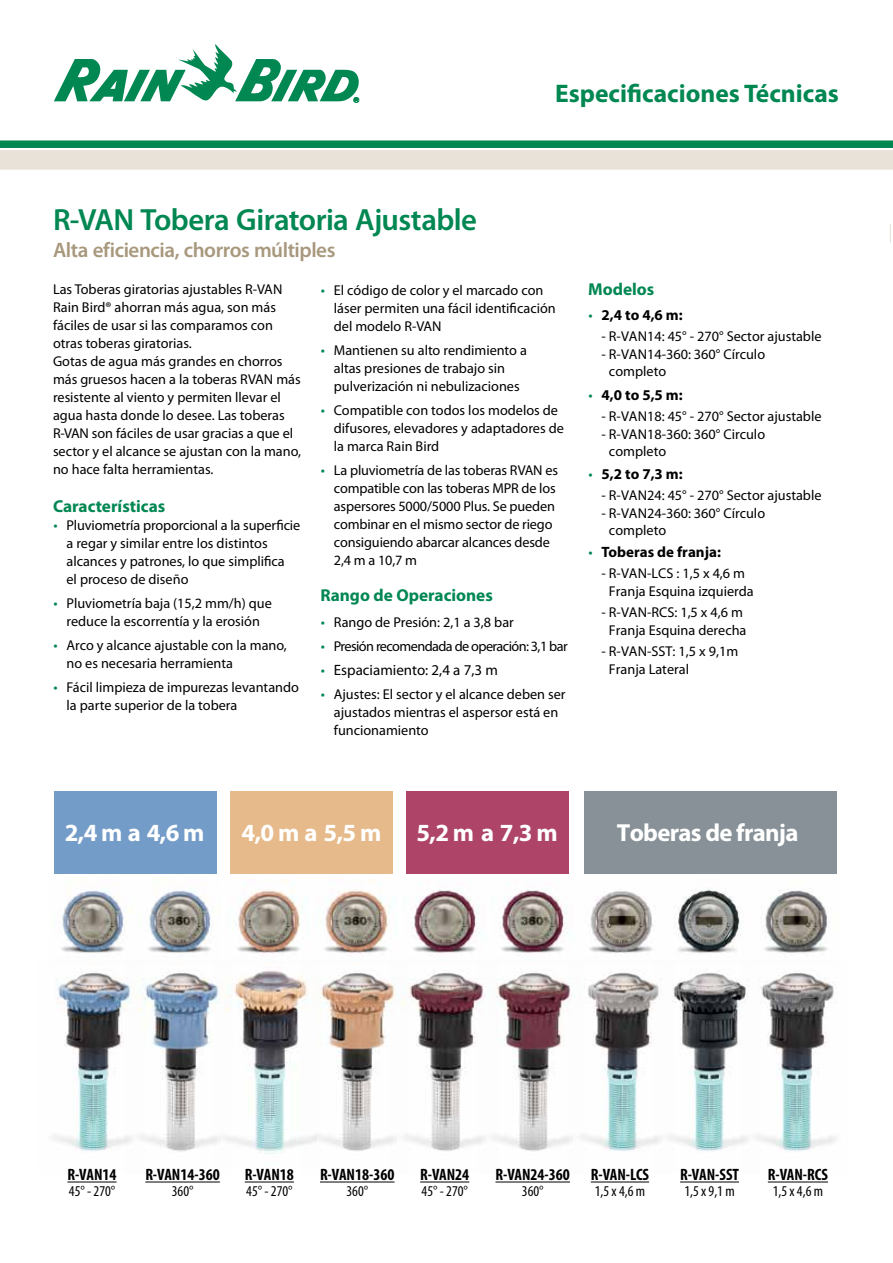
<style>
.page{position:relative;width:893px;height:1263px;background:#fff}
.page>*{position:absolute;margin:0;border:0;box-sizing:border-box;transform-origin:0 0}
.t1{font:600 30.75px "Myriad Pro";letter-spacing:-.02em;color:#008752}
.t2{font:700 25.5px "Myriad Pro";color:#008752}
.t3{font:700 24.75px "Myriad Pro";letter-spacing:-.025em;color:#fff}
.t4{font:600 21px "Myriad Pro";letter-spacing:-.02em;color:#a8987d}
.t5{font:700 17.25px "Myriad Pro";color:#008752}
.t6{font:700 condensed 16.5px "Myriad Pro";color:#000}
.t7{font:condensed 15px "Myriad Pro";color:#000}
.t8{font:700 15px "Myriad Pro";color:#000}
.t9{font:15px "Myriad Pro";color:#000}
.t10{font:14.25px/18px "Myriad Pro";color:#000}
.t11{font:14.25px "Myriad Pro";letter-spacing:-.04em;color:#000}
.s1{font-size:15px;color:#008752}
.s2{color:#008752}
.s3{font-weight:400;color:#008752}
</style>
<div class="page">
<img style="left:61px;top:890px;width:70px;height:64px">
<img style="left:236px;top:879px;width:67px;height:75px">
<img style="left:411px;top:888px;width:68px;height:65px">
<img style="left:589px;top:889px;width:65px;height:65px">
<img style="left:148px;top:890px;width:70px;height:64px">
<img style="left:323px;top:879px;width:68px;height:75px">
<img style="left:499px;top:888px;width:68px;height:65px">
<img style="left:674px;top:888px;width:67px;height:66px">
<img style="left:762px;top:889px;width:66px;height:64px">
<img style="left:145px;top:972px;width:69px;height:180px">
<img style="left:321px;top:972px;width:70px;height:179px">
<img style="left:497px;top:972px;width:70px;height:179px">
<img style="left:673px;top:973px;width:69px;height:178px">
<img style="left:742px;top:972px;width:95px;height:179px">
<img style="left:52px;top:972px;width:93px;height:179px">
<img style="left:214px;top:970px;width:107px;height:184px">
<img style="left:391px;top:972px;width:106px;height:179px">
<img style="left:567px;top:972px;width:106px;height:179px">
<div style="left:54px;top:791px;width:163px;height:82px;background:#749cc8"></div>
<div style="left:231px;top:791px;width:162px;height:82px;background:#e6ba8b"></div>
<div style="left:407px;top:791px;width:162px;height:82px;background:#ae4468"></div>
<div style="left:584px;top:791px;width:252px;height:82px;background:#879197"></div>
<div style="left:0;top:150px;width:893px;height:20px;background:#e8e2d9"></div>
<div style="left:0;top:140px;width:893px;height:8px;background:#008752"></div>
<svg style="left:54px;top:44px;width:305px;height:59px"></svg>
<hr style="left:67px;top:1182px;width:50px;height:1px;background:#000">
<hr style="left:145px;top:1182px;width:75px;height:1px;background:#000">
<hr style="left:245px;top:1182px;width:49px;height:1px;background:#000">
<hr style="left:768px;top:1182px;width:60px;height:1px;background:#000">
<hr style="left:680px;top:1182px;width:59px;height:1px;background:#000">
<hr style="left:591px;top:1182px;width:58px;height:1px;background:#000">
<hr style="left:495px;top:1182px;width:75px;height:1px;background:#000">
<hr style="left:420px;top:1182px;width:49px;height:1px;background:#000">
<hr style="left:320px;top:1182px;width:75px;height:1px;background:#000">
<h1 class="t1" style="left:53px;top:200px;width:426px">R-VAN Tobera Giratoria Ajustable</h1>
<h3 class="t4" style="left:53px;top:237px;width:284px">Alta eficiencia, chorros múltiples</h3>
<h2 class="t2" style="left:555px;top:77px;width:285px">Especificaciones Técnicas</h2>
<p class="t10" style="left:53px;top:280px;width:250px">Las Toberas giratorias ajustables R-VAN Rain Bird® ahorran más agua, son más fáciles de usar si las comparamos con otras toberas giratorias.<br>Gotas de agua más grandes en chorros más gruesos hacen a la toberas RVAN más resistente al viento y permiten llevar el agua hasta donde lo desee. Las toberas R-VAN son fáciles de usar gracias a que el sector y el alcance se ajustan con la mano, no hace falta herramientas.</p>
<p class="t10" style="left:334px;top:281px;width:223px;text-indent:-13px"><span class="s1">•</span> El código de color y el marcado con láser permiten una fácil identificación del modelo R-VAN</p>
<p class="t10" style="left:334px;top:341px;width:195px;text-indent:-13px"><span class="s1">•</span> Mantienen su alto rendimiento a altas presiones de trabajo sin pulverización ni nebulizaciones</p>
<p class="t10" style="left:334px;top:401px;width:232px;text-indent:-13px"><span class="s1">•</span> Compatible con todos los modelos de difusores, elevadores y adaptadores de la marca Rain Bird</p>
<p class="t10" style="left:334px;top:461px;width:226px;text-indent:-13px"><span class="s1">•</span> La pluviometría de las toberas RVAN es compatible con las toberas MPR de los aspersores 5000/5000 Plus. Se pueden combinar en el mismo sector de riego consiguiendo abarcar alcances desde 2,4 m a 10,7 m</p>
<p class="t5" style="left:320px;top:584px;width:174px">Rango de Operaciones</p>
<p class="t10" style="left:321px;top:612px;width:194px"><span class="s1">•</span> Rango de Presión: 2,1 a 3,8 bar</p>
<p class="t11" style="left:321px;top:637px;width:248px"><span class="s1">•</span> Presión recomendada de operación: 3,1 bar</p>
<p class="t9" style="left:321px;top:660px;width:178px"><span class="s2">•</span> Espaciamiento: 2,4 a 7,3 m</p>
<p class="t10" style="left:334px;top:684px;width:233px;text-indent:-13px"><span class="s1">•</span> Ajustes: El sector y el alcance deben ser ajustados mientras el aspersor está en funcionamiento</p>
<p class="t5" style="left:53px;top:495px;width:114px">Características</p>
<p class="t10" style="left:67px;top:516px;width:235px;text-indent:-13px"><span class="s1">•</span> Pluviometría proporcional a la superficie a regar y similar entre los distintos alcances y patrones, lo que simplifica<br>el proceso de diseño</p>
<p class="t10" style="left:54px;top:594px;width:220px;text-align:center"><span class="s1">•</span> Pluviometría baja (15,2 mm/h) que reduce la escorrentía y la erosión</p>
<p class="t10" style="left:67px;top:636px;width:222px;text-indent:-13px"><span class="s1">•</span> Arco y alcance ajustable con la mano, no es necesaria herramienta</p>
<p class="t10" style="left:67px;top:678px;width:234px;text-indent:-13px"><span class="s1">•</span> Fácil limpieza de impurezas levantando la parte superior de la tobera</p>
<p class="t5" style="left:588px;top:277px;width:68px">Modelos</p>
<p class="t8" style="left:589px;top:305px;width:96px"><span class="s3">•</span> 2,4 to 4,6 m:</p>
<p class="t10" style="left:602px;top:327px;width:221px">- R-VAN14: 45° - 270° Sector ajustable</p>
<p class="t10" style="left:609px;top:345px;width:158px;line-height:17.1px;text-indent:-7px">- R-VAN14-360: 360° Círculo completo</p>
<p class="t8" style="left:589px;top:385px;width:96px"><span class="s3">•</span> 4,0 to 5,5 m:</p>
<p class="t10" style="left:602px;top:407px;width:221px">- R-VAN18: 45° - 270° Sector ajustable</p>
<p class="t10" style="left:609px;top:426px;width:158px;line-height:17.1px;text-indent:-7px">- R-VAN18-360: 360° Circulo completo</p>
<p class="t8" style="left:589px;top:464px;width:96px"><span class="s3">•</span> 5,2 to 7,3 m:</p>
<p class="t10" style="left:602px;top:486px;width:221px">- R-VAN24: 45° - 270° Sector ajustable</p>
<p class="t10" style="left:609px;top:504px;width:158px;line-height:17.1px;text-indent:-7px">- R-VAN24-360: 360° Círculo completo</p>
<p class="t8" style="left:589px;top:542px;width:134px"><span class="s3">•</span> Toberas de franja:</p>
<p class="t10" style="left:609px;top:564px;width:146px;text-indent:-7px">- R-VAN-LCS : 1,5 x 4,6 m<br>Franja Esquina izquierda</p>
<p class="t10" style="left:602px;top:603px;width:146px;text-align:center">- R-VAN-RCS: 1,5 x 4,6 m<br>Franja Esquina derecha</p>
<p class="t10" style="left:609px;top:642px;width:131px;text-indent:-7px">- R-VAN-SST: 1,5 x 9,1m<br>Franja Lateral</p>
<h3 class="t3" style="left:65px;top:816px;width:141px">2,4 m a 4,6 m</h3>
<h3 class="t3" style="left:241px;top:816px;width:141px">4,0 m a 5,5 m</h3>
<h3 class="t3" style="left:416px;top:816px;width:143px">5,2 m a 7,3 m</h3>
<h3 class="t3" style="left:617px;top:816px;width:183px">Toberas de franja</h3>
<p class="t6" style="left:67px;top:1164px;width:51px">R-VAN14</p>
<p class="t7" style="left:69px;top:1182px;width:48px">45° - 270°</p>
<p class="t6" style="left:145px;top:1164px;width:76px">R-VAN14-360</p>
<p class="t7" style="left:172px;top:1182px;width:23px">360°</p>
<p class="t6" style="left:245px;top:1164px;width:51px">R-VAN18</p>
<p class="t7" style="left:246px;top:1182px;width:48px">45° - 270°</p>
<p class="t6" style="left:320px;top:1164px;width:76px">R-VAN18-360</p>
<p class="t7" style="left:346px;top:1182px;width:23px">360°</p>
<p class="t6" style="left:420px;top:1164px;width:51px">R-VAN24</p>
<p class="t7" style="left:422px;top:1182px;width:48px">45° - 270°</p>
<p class="t6" style="left:495px;top:1164px;width:76px">R-VAN24-360</p>
<p class="t7" style="left:522px;top:1182px;width:23px">360°</p>
<p class="t6" style="left:591px;top:1164px;width:60px">R-VAN-LCS</p>
<p class="t7" style="left:595px;top:1182px;width:52px">1,5 x 4,6 m</p>
<p class="t6" style="left:680px;top:1164px;width:60px">R-VAN-SST</p>
<p class="t7" style="left:684px;top:1182px;width:52px">1,5 x 9,1 m</p>
<p class="t6" style="left:768px;top:1164px;width:62px">R-VAN-RCS</p>
<p class="t7" style="left:773px;top:1182px;width:52px">1,5 x 4,6 m</p>
</div>
